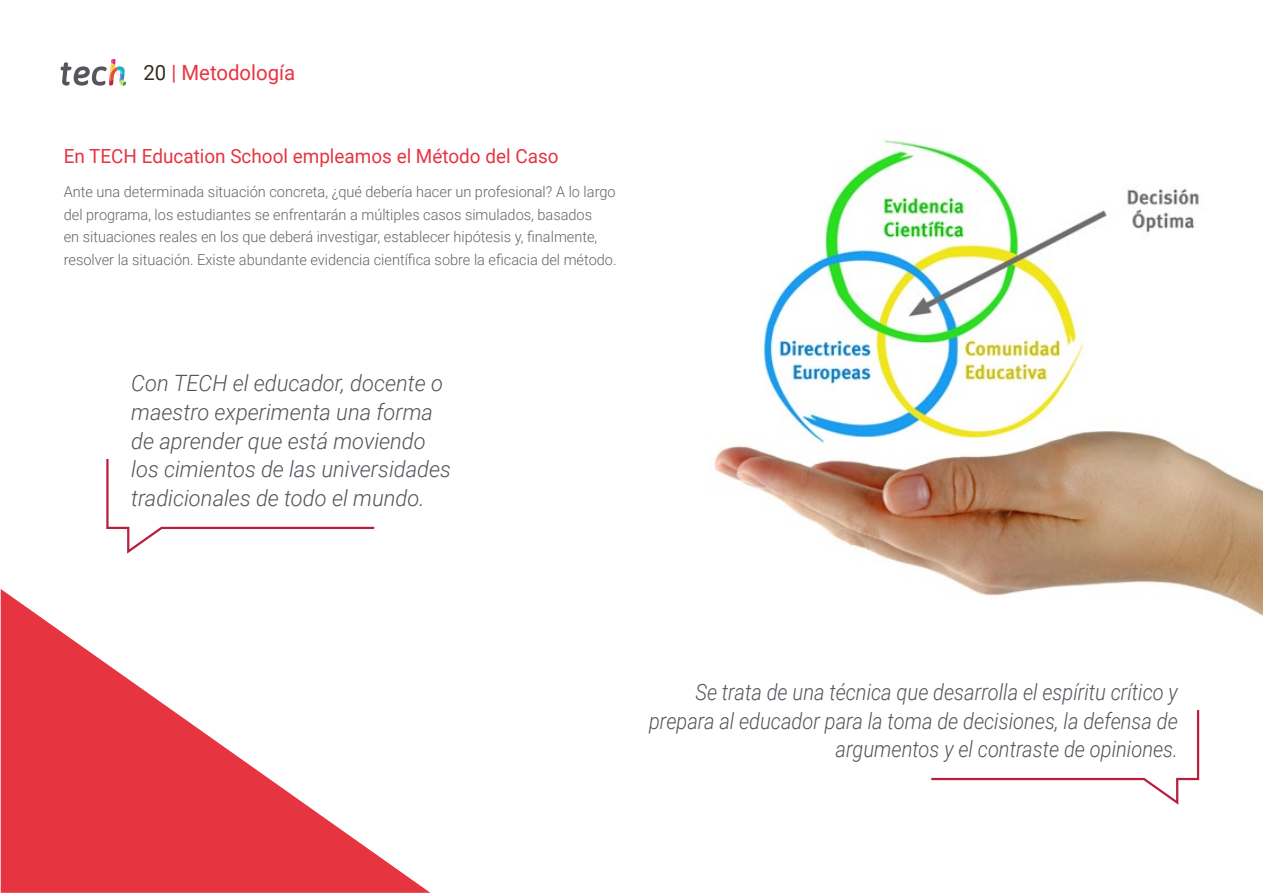
<style>
.page{position:relative;width:1263px;height:893px;background:#fff}
.page>*{position:absolute;margin:0;border:0;box-sizing:border-box;transform-origin:0 0}
.t1{font:italic 300 22.5px/28.5px "Roboto";color:#52555b;text-align:right;scale:.89 1}
.t2{font:italic 300 22.5px/28.5px "Roboto";color:#52555b}
.t3{font:21px "Roboto";color:#e73441}
.t4{font:19.5px "Roboto";color:#e73441}
.t5{font:300 15px/22.5px "Roboto";color:#61646a}
.s1{color:#312e20}
</style>
<div class="page">
<svg style="left:106px;top:459px;width:269px;height:95px"></svg>
<svg style="left:1px;top:589px;width:429px;height:304px"></svg>
<img style="left:714px;top:139px;width:549px;height:478px">
<svg style="left:931px;top:710px;width:269px;height:95px"></svg>
<svg style="left:61px;top:59px;width:65px;height:27px"></svg>
<h2 class="t3" style="left:144px;top:57px;width:153px"><span class="s1">20</span> | Metodología</h2>
<h3 class="t4" style="left:64px;top:143px;width:496px">En TECH Education School empleamos el Método del Caso</h3>
<p class="t5" style="left:64px;top:180px;width:554px">Ante una determinada situación concreta, ¿qué debería hacer un profesional? A lo largo del programa, los estudiantes se enfrentarán a múltiples casos simulados, basados<br>en situaciones reales en los que deberá investigar, establecer hipótesis y, finalmente, resolver la situación. Existe abundante evidencia científica sobre la eficacia del método.</p>
<h1 class="t2" style="left:131px;top:368px;width:321px">Con TECH el educador, docente o maestro experimenta una forma de aprender que está moviendo los cimientos de las universidades tradicionales de todo el mundo.</h1>
<h1 class="t1" style="left:649px;top:677px;width:596px">Se trata de una técnica que desarrolla el espíritu crítico y prepara al educador para la toma de decisiones, la defensa de argumentos y el contraste de opiniones.</h1>
</div>
